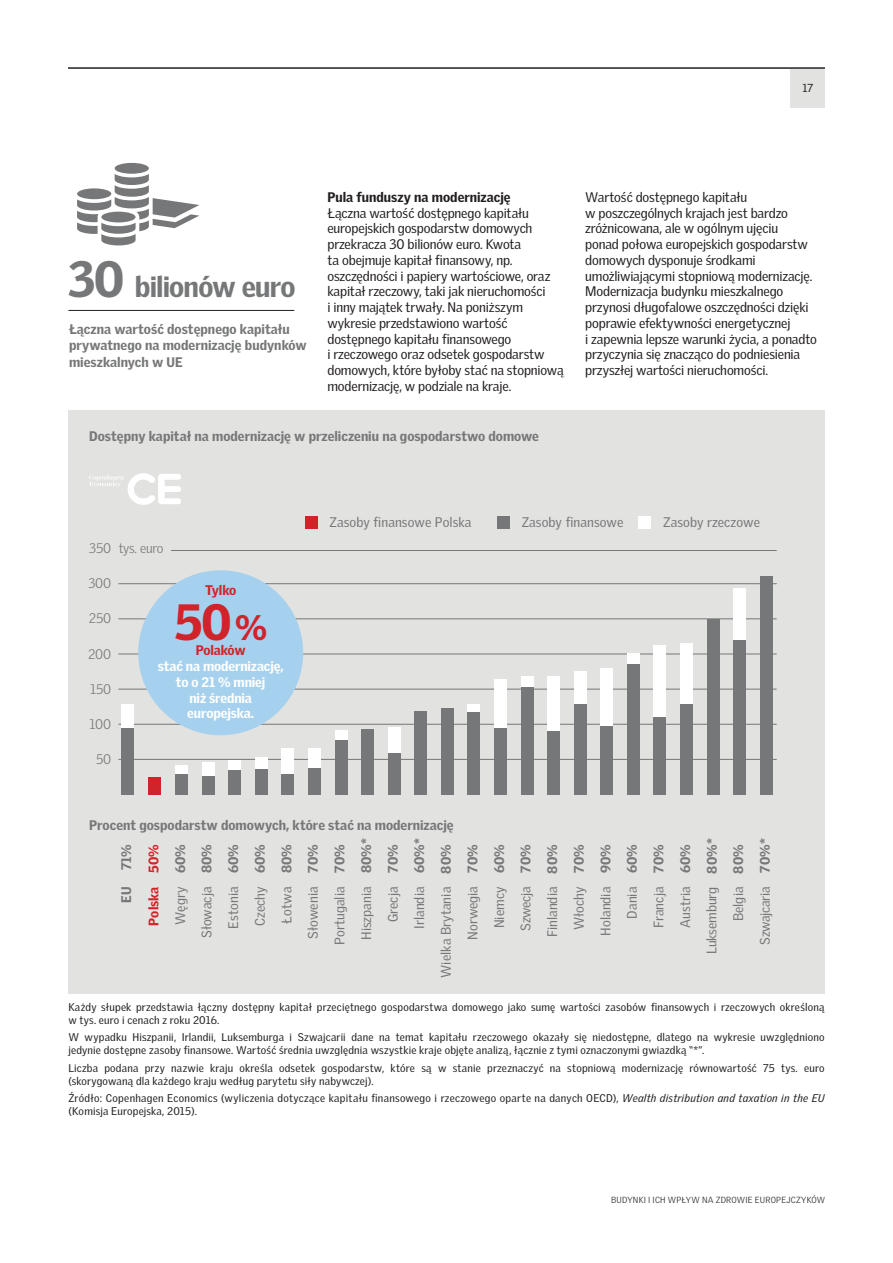
<style>
.page{position:relative;width:893px;height:1263px;background:#fff}
.page>*{position:absolute;margin:0;border:0;box-sizing:border-box;transform-origin:0 0}
.brød{font:900 49.5px "Velux Gothic";color:#d1232a}
.brød-2{font:900 34.5px "Velux Gothic";color:#d1232a}
.t1{font:900 28.5px "Velux Gothic";letter-spacing:-.03em;color:#767778}
.brød-3{font:13.5px/15.8px "Velux Gothic";letter-spacing:-.01em;color:#231f20}
._9_11_fed_grå{font:900 13.5px/26.5px "Velux Gothic";color:#767778}
.t2{font:13.5px/26.5px "Velux Gothic";color:#767778;text-align:right}
.brød-4{font:900 13.5px "Velux Gothic";letter-spacing:-.01em;color:#fff}
.t3{font:300 13.5px "Velux Gothic";letter-spacing:-.015em;color:#767778}
.mellemr{font:900 13.5px "Velux Gothic";color:#231f20}
.brød-5{font:900 13.5px/26.5px "Velux Gothic";letter-spacing:-.015em;color:#d1232a}
.t4{font:11.25px "Velux Gothic";color:#231f20}
.note{font:10.8px/13px "Velux Gothic";letter-spacing:.015em;color:#231f20}
.t5{font:300 8.7px "Velux Gothic";letter-spacing:.02em;color:#231f20}
.s1{font-size:49.5px}
.s2{color:#d1232a}
.s3{font-weight:400;color:#767778}
.s4{font-style:italic}
</style>
<div class="page">
<div style="left:791px;top:69px;width:34px;height:38px;background:#e2e2e0"></div>
<div style="left:68px;top:411px;width:756px;height:583px;background:#e2e2e0"></div>
<hr style="left:119px;top:759px;width:657px;height:1px;background:#767778">
<hr style="left:119px;top:724px;width:657px;height:1px;background:#767778">
<hr style="left:119px;top:689px;width:657px;height:1px;background:#767778">
<hr style="left:119px;top:654px;width:657px;height:1px;background:#767778">
<hr style="left:119px;top:619px;width:657px;height:1px;background:#767778">
<hr style="left:119px;top:583px;width:657px;height:1px;background:#767778">
<hr style="left:171px;top:550px;width:605px;height:1px;background:#767778">
<div style="left:202px;top:762px;width:12px;height:33px;background:#fff"></div>
<div style="left:202px;top:776px;width:12px;height:19px;background:#767778"></div>
<div style="left:229px;top:761px;width:12px;height:34px;background:#fff"></div>
<div style="left:229px;top:771px;width:12px;height:24px;background:#767778"></div>
<div style="left:255px;top:758px;width:12px;height:37px;background:#fff"></div>
<div style="left:255px;top:769px;width:12px;height:26px;background:#767778"></div>
<div style="left:282px;top:748px;width:12px;height:47px;background:#fff"></div>
<div style="left:282px;top:774px;width:12px;height:21px;background:#767778"></div>
<div style="left:308px;top:748px;width:12px;height:47px;background:#fff"></div>
<div style="left:308px;top:768px;width:12px;height:27px;background:#767778"></div>
<div style="left:335px;top:730px;width:12px;height:65px;background:#fff"></div>
<div style="left:335px;top:741px;width:12px;height:54px;background:#767778"></div>
<div style="left:362px;top:729px;width:12px;height:66px;background:#767778"></div>
<div style="left:388px;top:727px;width:12px;height:68px;background:#fff"></div>
<div style="left:388px;top:754px;width:12px;height:41px;background:#767778"></div>
<div style="left:415px;top:711px;width:12px;height:84px;background:#767778"></div>
<div style="left:441px;top:708px;width:12px;height:87px;background:#767778"></div>
<div style="left:468px;top:704px;width:12px;height:91px;background:#fff"></div>
<div style="left:468px;top:712px;width:12px;height:83px;background:#767778"></div>
<div style="left:494px;top:679px;width:12px;height:116px;background:#fff"></div>
<div style="left:494px;top:729px;width:12px;height:66px;background:#767778"></div>
<div style="left:122px;top:704px;width:12px;height:91px;background:#fff"></div>
<div style="left:122px;top:729px;width:12px;height:66px;background:#767778"></div>
<div style="left:521px;top:677px;width:12px;height:118px;background:#fff"></div>
<div style="left:521px;top:688px;width:12px;height:107px;background:#767778"></div>
<div style="left:548px;top:677px;width:12px;height:118px;background:#fff"></div>
<div style="left:548px;top:731px;width:12px;height:64px;background:#767778"></div>
<div style="left:574px;top:671px;width:12px;height:124px;background:#fff"></div>
<div style="left:574px;top:704px;width:12px;height:91px;background:#767778"></div>
<div style="left:601px;top:668px;width:12px;height:127px;background:#fff"></div>
<div style="left:601px;top:726px;width:12px;height:69px;background:#767778"></div>
<div style="left:627px;top:654px;width:12px;height:141px;background:#fff"></div>
<div style="left:627px;top:665px;width:12px;height:130px;background:#767778"></div>
<div style="left:654px;top:645px;width:12px;height:150px;background:#fff"></div>
<div style="left:654px;top:718px;width:12px;height:77px;background:#767778"></div>
<div style="left:681px;top:643px;width:12px;height:152px;background:#fff"></div>
<div style="left:681px;top:704px;width:12px;height:91px;background:#767778"></div>
<div style="left:707px;top:620px;width:12px;height:175px;background:#767778"></div>
<div style="left:734px;top:588px;width:12px;height:207px;background:#fff"></div>
<div style="left:734px;top:641px;width:12px;height:154px;background:#767778"></div>
<div style="left:760px;top:576px;width:12px;height:219px;background:#767778"></div>
<div style="left:149px;top:777px;width:12px;height:18px;background:#d1232a"></div>
<div style="left:176px;top:765px;width:12px;height:30px;background:#fff"></div>
<div style="left:176px;top:774px;width:12px;height:21px;background:#767778"></div>
<div style="left:497px;top:516px;width:12px;height:12px;background:#767778"></div>
<div style="left:639px;top:516px;width:12px;height:12px;background:#fff"></div>
<div style="left:305px;top:516px;width:12px;height:12px;background:#d1232a"></div>
<div style="left:115px;top:163px;width:34px;height:11px;background:#767778;border-radius:50%"></div>
<svg style="left:77px;top:174px;width:122px;height:71px"></svg>
<div style="left:101px;top:212px;width:35px;height:10px;background:#767778;border-radius:50%"></div>
<hr style="left:68px;top:310px;width:226px;height:1px;background:#231f20">
<svg style="left:89px;top:473px;width:92px;height:32px"></svg>
<div style="left:138px;top:570px;width:165px;height:165px;background:#a5d1ef;border-radius:50%"></div>
<hr style="left:68px;top:68px;width:757px;height:1px;background:#231f20">
<p class="t4" style="left:802px;top:81px;width:12px">17</p>
<p class="t1" style="left:68px;top:268px;width:229px"><span class="s1">30</span> bilionów euro</p>
<p class="_9_11_fed_grå" style="left:69px;top:321px;width:239px;line-height:16.5px">Łączna wartość dostępnego kapitału prywatnego na modernizację budynków mieszkalnych w UE</p>
<p class="mellemr" style="left:327px;top:188px;width:185px">Pula funduszy na modernizację</p>
<p class="brød-3" style="left:327px;top:205px;width:238px">Łączna wartość dostępnego kapitału europejskich gospodarstw domowych przekracza 30 bilionów euro. Kwota<br>ta obejmuje kapitał finansowy, np. oszczędności i papiery wartościowe, oraz kapitał rzeczowy, taki jak nieruchomości<br>i inny majątek trwały. Na poniższym wykresie przedstawiono wartość dostępnego kapitału finansowego<br>i rzeczowego oraz odsetek gospodarstw domowych, które byłoby stać na stopniową modernizację, w podziale na kraje.</p>
<p class="_9_11_fed_grå" style="left:89px;top:423px;width:451px">Dostępny kapitał na modernizację w przeliczeniu na gospodarstwo domowe</p>
<p class="brød-3" style="left:585px;top:189px;width:233px">Wartość dostępnego kapitału<br>w poszczególnych krajach jest bardzo zróżnicowana, ale w ogólnym ujęciu<br>ponad połowa europejskich gospodarstw domowych dysponuje środkami umożliwiającymi stopniową modernizację.<br>Modernizacja budynku mieszkalnego przynosi długofalowe oszczędności dzięki poprawie efektywności energetycznej<br>i zapewnia lepsze warunki życia, a ponadto przyczynia się znacząco do podniesienia przyszłej wartości nieruchomości.</p>
<p class="t3" style="left:89px;top:540px;width:76px">350 tys. euro</p>
<p class="t3" style="left:88px;top:575px;width:24px">300</p>
<p class="t3" style="left:89px;top:611px;width:24px">250</p>
<p class="t3" style="left:88px;top:646px;width:25px">200</p>
<p class="t3" style="left:90px;top:681px;width:22px">150</p>
<p class="t3" style="left:90px;top:716px;width:23px">100</p>
<p class="t3" style="left:96px;top:751px;width:17px">50</p>
<p class="brød-5" style="left:205px;top:576px;width:33px">Tylko</p>
<p class="brød" style="left:174px;top:590px;width:59px">50</p>
<p class="brød-5" style="left:196px;top:637px;width:51px">Polaków</p>
<p class="brød-2" style="left:235px;top:605px;width:34px">%</p>
<p class="brød-4" style="left:158px;top:658px;width:127px">stać na modernizację,</p>
<p class="brød-4" style="left:176px;top:673px;width:91px">to o 21 % mniej</p>
<p class="brød-4" style="left:189px;top:689px;width:64px">niż średnia</p>
<p class="brød-4" style="left:187px;top:705px;width:68px">europejska.</p>
<p class="t2" style="left:330px;top:509px;width:143px">Zasoby finansowe Polska</p>
<p class="_9_11_fed_grå" style="left:89px;top:811px;width:366px">Procent gospodarstw domowych, które stać na modernizację</p>
<p class="t2" style="left:522px;top:509px;width:103px">Zasoby finansowe</p>
<p class="t2" style="left:663px;top:509px;width:98px">Zasoby rzeczowe</p>
<p class="_9_11_fed_grå" style="left:113px;top:873px;width:37px;rotate:-90deg">71%<br><span class="s2">50%<br></span>60%<br>80%<br>60%<br>60%<br>80%<br>70%<br>70%<br>80%*<br>70%<br>60%*<br>80%<br>70%<br>60%<br>70%<br>80%<br>70%<br>90%<br>60%<br>70%<br>60%<br>80%*<br>80%<br>70%*</p>
<p class="brød-5" style="left:140px;top:925px;width:40px;rotate:-90deg">Polska<br><span class="s3">Węgry</span></p>
<p class="_9_11_fed_grå" style="left:113px;top:903px;width:18px;rotate:-90deg">EU</p>
<p class="t2" style="left:512px;top:954px;width:69px;rotate:-90deg">Szwecja<br>Finlandia<br>Włochy<br>Holandia<br>Dania<br>Francja<br>Austria<br>Luksemburg<br>Belgia<br>Szwajcaria</p>
<p class="t2" style="left:193px;top:978px;width:93px;rotate:-90deg">Słowacja<br>Estonia<br>Czechy<br>Łotwa<br>Słowenia<br>Portugalia<br>Hiszpania<br>Grecja<br>Irlandia<br>Wielka Brytania<br>Norwegia<br>Niemcy</p>
<p class="note" style="left:68px;top:1000px;width:758px">Każdy słupek przedstawia łączny dostępny kapitał przeciętnego gospodarstwa domowego jako sumę wartości zasobów finansowych i rzeczowych określoną w tys. euro i cenach z roku 2016.</p>
<p class="note" style="left:68px;top:1030px;width:758px">W wypadku Hiszpanii, Irlandii, Luksemburga i Szwajcarii dane na temat kapitału rzeczowego okazały się niedostępne, dlatego na wykresie uwzględniono jedynie dostępne zasoby finansowe. Wartość średnia uwzględnia wszystkie kraje objęte analizą, łącznie z tymi oznaczonymi gwiazdką “*”.</p>
<p class="note" style="left:68px;top:1061px;width:758px">Liczba podana przy nazwie kraju określa odsetek gospodarstw, które są w stanie przeznaczyć na stopniową modernizację równowartość 75 tys. euro (skorygowaną dla każdego kraju według parytetu siły nabywczej).</p>
<p class="note" style="left:68px;top:1091px;width:758px">Źródło: Copenhagen Economics (wyliczenia dotyczące kapitału finansowego i rzeczowego oparte na danych OECD), <span class="s4">Wealth distribution and taxation in the EU </span>(Komisja Europejska, 2015).</p>
<p class="t5" style="left:611px;top:1195px;width:216px">BUDYNKI I ICH WPŁYW NA ZDROWIE EUROPEJCZYKÓW</p>
</div>
